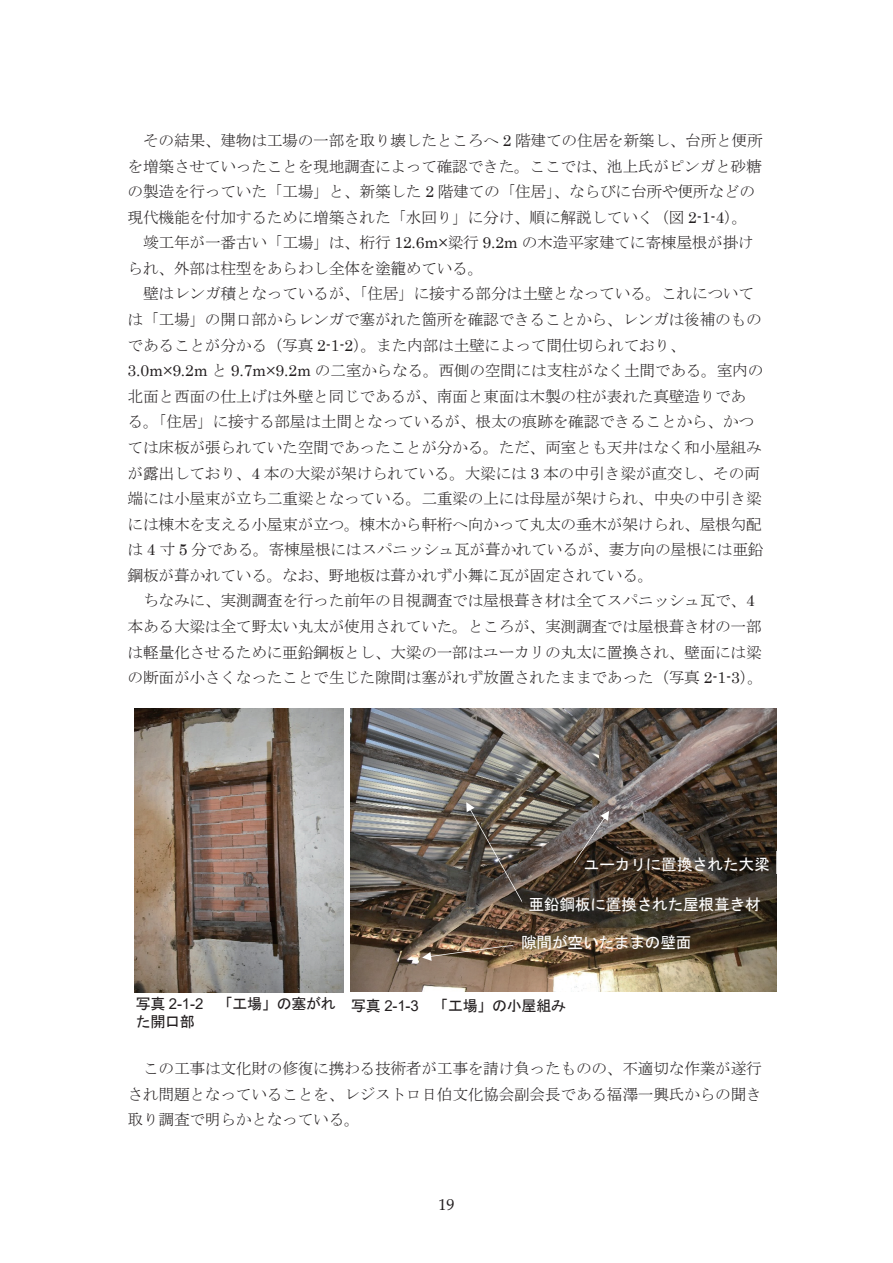
<style>
.page{position:relative;width:893px;height:1263px;background:#fff}
.page>*{position:absolute;margin:0;border:0;box-sizing:border-box;transform-origin:0 0}
.t1{font:15.9px "Palatino Linotype";color:#231f20}
.t2{font:15.75px/25.5px "MS Mincho";letter-spacing:-.015em;color:#231f20;text-align:justify}
.t3{font:15.75px "MS Gothic";letter-spacing:-.015em;color:#fff}
.t4{font:15px/18px "MS Gothic";letter-spacing:-.02em;color:#231f20}
.s1{font-family:"Century"}
.s2{font-family:"Arial"}
</style>
<div class="page">
<img style="left:351px;top:708px;width:425px;height:284px">
<svg style="left:574px;top:811px;width:35px;height:40px"></svg>
<img style="left:572px;top:851px;width:205px;height:22px">
<svg style="left:422px;top:945px;width:91px;height:16px"></svg>
<img style="left:502px;top:929px;width:208px;height:22px">
<svg style="left:466px;top:802px;width:57px;height:101px;background:#625a51"></svg>
<img style="left:523px;top:891px;width:243px;height:27px">
<img style="left:135px;top:708px;width:208px;height:285px">
<p class="t2" style="left:143px;top:128px;width:621px">その結果、建物は工場の一部を取り壊したところへ <span class="s1">2</span> 階建ての住居を新築し、台所と便所</p>
<p class="t2" style="left:128px;top:153px;width:636px">を増築させていったことを現地調査によって確認できた。ここでは、池上氏がピンガと砂糖</p>
<p class="t2" style="left:128px;top:179px;width:629px">の製造を行っていた「工場」と、新築した <span class="s1">2</span> 階建ての「住居」、ならびに台所や便所などの</p>
<p class="t2" style="left:128px;top:204px;width:622px">現代機能を付加するために増築された「水回り」に分け、順に解説していく（図 <span class="s1">2-1-4</span>）。</p>
<p class="t2" style="left:143px;top:230px;width:612px">竣工年が一番古い「工場」は、桁行 <span class="s1">12.6m×</span>梁行 <span class="s1">9.2m</span> の木造平家建てに寄棟屋根が掛け</p>
<p class="t2" style="left:128px;top:255px;width:357px">られ、外部は柱型をあらわし全体を塗籠めている。</p>
<p class="t2" style="left:143px;top:281px;width:613px">壁はレンガ積となっているが、「住居」に接する部分は土壁となっている。これについて</p>
<p class="t2" style="left:128px;top:307px;width:636px">は「工場」の開口部からレンガで塞がれた箇所を確認できることから、レンガは後補のもの</p>
<p class="t2" style="left:128px;top:332px;width:560px">であることが分かる（写真 <span class="s1">2-1-2</span>）。また内部は土壁によって間仕切られており、</p>
<p class="t2" style="left:128px;top:358px;width:637px"><span class="s1">3.0m×9.2m</span> と <span class="s1">9.7m×9.2m</span> の二室からなる。西側の空間には支柱がなく土間である。室内の</p>
<p class="t2" style="left:128px;top:383px;width:620px">北面と西面の仕上げは外壁と同じであるが、南面と東面は木製の柱が表れた真壁造りであ</p>
<p class="t2" style="left:128px;top:409px;width:628px">る。「住居」に接する部屋は土間となっているが、根太の痕跡を確認できることから、かつ</p>
<p class="t2" style="left:128px;top:434px;width:636px">ては床板が張られていた空間であったことが分かる。ただ、両室とも天井はなく和小屋組み</p>
<p class="t2" style="left:128px;top:460px;width:634px">が露出しており、<span class="s1">4</span> 本の大梁が架けられている。大梁には <span class="s1">3</span> 本の中引き梁が直交し、その両</p>
<p class="t2" style="left:128px;top:486px;width:636px">端には小屋束が立ち二重梁となっている。二重梁の上には母屋が架けられ、中央の中引き梁</p>
<p class="t2" style="left:128px;top:511px;width:636px">には棟木を支える小屋束が立つ。棟木から軒桁へ向かって丸太の垂木が架けられ、屋根勾配</p>
<p class="t2" style="left:128px;top:537px;width:637px">は <span class="s1">4</span> 寸 <span class="s1">5</span> 分である。寄棟屋根にはスパニッシュ瓦が葺かれているが、妻方向の屋根には亜鉛</p>
<p class="t2" style="left:128px;top:562px;width:527px">鋼板が葺かれている。なお、野地板は葺かれず小舞に瓦が固定されている。</p>
<p class="t2" style="left:143px;top:588px;width:613px">ちなみに、実測調査を行った前年の目視調査では屋根葺き材は全てスパニッシュ瓦で、<span class="s1">4</span></p>
<p class="t2" style="left:128px;top:614px;width:636px">本ある大梁は全て野太い丸太が使用されていた。ところが、実測調査では屋根葺き材の一部</p>
<p class="t2" style="left:128px;top:639px;width:636px">は軽量化させるために亜鉛鋼板とし、大梁の一部はユーカリの丸太に置換され、壁面には梁</p>
<p class="t2" style="left:128px;top:665px;width:637px">の断面が小さくなったことで生じた隙間は塞がれず放置されたままであった（写真 <span class="s1">2-1-3</span>）。</p>
<p class="t3" style="left:584px;top:856px;width:187px">ユーカリに置換された大梁</p>
<p class="t3" style="left:528px;top:897px;width:234px">亜鉛鋼板に置換された屋根葺き材</p>
<p class="t3" style="left:521px;top:934px;width:172px">隙間が空いたままの壁面</p>
<p class="t4" style="left:136px;top:994px;width:202px">写真 <span class="s2">2-1-2</span> 「工場」の塞がれた開口部</p>
<p class="t4" style="left:351px;top:996px;width:216px">写真 <span class="s2">2-1-3</span> 「工場」の小屋組み</p>
<p class="t2" style="left:128px;top:1056px;width:636px;text-indent:15px">この工事は文化財の修復に携わる技術者が工事を請け負ったものの、不適切な作業が遂行され問題となっていることを、レジストロ日伯文化協会副会長である福澤一興氏からの聞き取り調査で明らかとなっている。</p>
<p class="t1" style="left:438px;top:1193px;width:17px">19</p>
</div>
